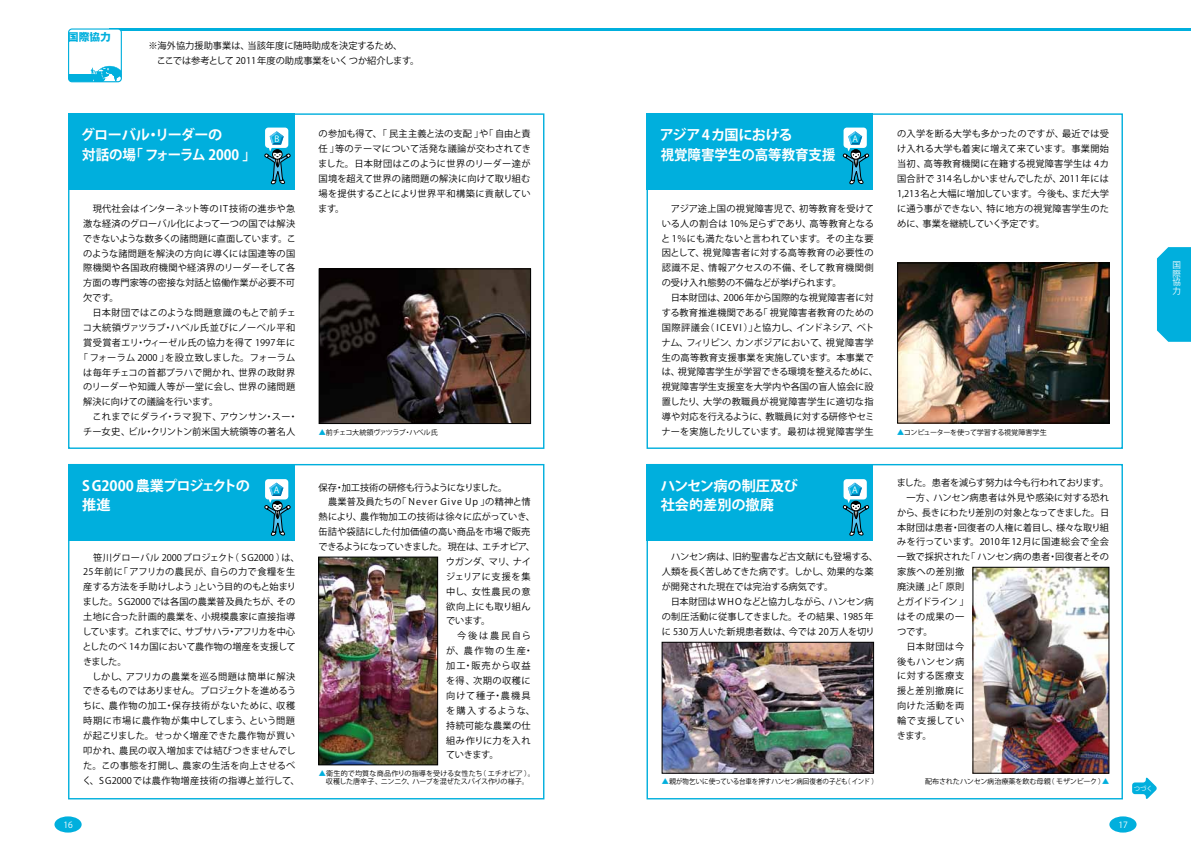
<style>
.page{position:relative;width:1191px;height:842px;background:#fff}
.page>*{position:absolute;margin:0;border:0;box-sizing:border-box;transform-origin:0 0}
.t1{font:700 14.2px/19.8px "Koz Go Pro";letter-spacing:-.01em;color:#fff}
.t2{font:700 14.2px/19.8px "Koz Go Pro";letter-spacing:-.03em;color:#fff}
.t3{font:700 14.2px/19.8px "Koz Go Pro";letter-spacing:-.05em;color:#fff}
.t4{font:700 10.8px "Gothic MB101 Pro";color:#00afdd}
.t5{font:9.2px/14.9px "Koz Go Pro";letter-spacing:.01em;color:#000}
.t6{font:9.2px "Koz Go Pro";letter-spacing:.035em;color:#000}
.t7{font:9.2px "Koz Go Pro";letter-spacing:.03em;color:#000}
.t8{font:9.2px "Koz Go Pro";letter-spacing:-.05em;color:#000}
.t9{font:9.2px "Koz Go Pro";letter-spacing:-.01em;color:#000}
.t10{font:9.2px "Koz Go Pro";letter-spacing:.055em;color:#000}
.t11{font:9.2px "Koz Go Pro";letter-spacing:-.03em;color:#000}
.t12{font:9.2px "Koz Go Pro";letter-spacing:-.035em;color:#000}
.t13{font:9.2px "Koz Go Pro";letter-spacing:-.04em;color:#000}
.t14{font:9.2px "Koz Go Pro";letter-spacing:.05em;color:#000}
.t15{font:9.2px "Koz Go Pro";letter-spacing:.06em;color:#000}
.t16{font:9.2px "Koz Go Pro";letter-spacing:.08em;color:#000}
.t17{font:9.2px "Koz Go Pro";letter-spacing:.11em;color:#000}
.t18{font:9.2px "Koz Go Pro";letter-spacing:.045em;color:#000}
.t19{font:9.2px "Koz Go Pro";letter-spacing:.105em;color:#000}
.t20{font:9.2px "Koz Go Pro";letter-spacing:.07em;color:#000}
.t21{font:9.2px "Koz Go Pro";letter-spacing:.19em;color:#000}
.t22{font:9.2px "Koz Go Pro";letter-spacing:-.055em;color:#000}
.t23{font:9.2px "Koz Go Pro";letter-spacing:.065em;color:#000}
.t24{font:9.2px "Koz Go Pro";letter-spacing:.075em;color:#000}
.t25{font:8.5px/8.5px "Koz Go Pro";color:#fff;text-align:justify}
.t26{font:7.1px/8.5px "Koz Go Pro";letter-spacing:-.02em;color:#000}
.t27{font:6.4px "Koz Go Pro";color:#fff}
.s1{color:#00afdd}
</style>
<div class="page">
<div style="left:1109px;top:816px;width:27px;height:16px;background:#00afdd;border-radius:50%"></div>
<div style="left:54px;top:816px;width:28px;height:16px;background:#00afdd;border-radius:50%"></div>
<div style="left:1157px;top:247px;width:34px;height:95px;background:#00afdd"></div>
<hr style="left:109px;top:28px;width:1082px;height:3px;background:#00afdd">
<div style="left:69px;top:29px;width:52px;height:53px;background:#fff;border-radius:3px"></div>
<div style="left:69px;top:74px;width:52px;height:8px;background:#00afdd"></div>
<svg style="left:91px;top:66px;width:31px;height:16px"></svg>
<div style="left:68px;top:28px;width:54px;height:54px;border:1px solid #00afdd;border-radius:3px"></div>
<div style="left:68px;top:464px;width:227px;height:76px;background:#00afdd"></div>
<div style="left:68px;top:464px;width:476px;height:335px;border:1px solid #00afdd"></div>
<div style="left:646px;top:464px;width:227px;height:76px;background:#00afdd"></div>
<div style="left:646px;top:464px;width:477px;height:335px;border:1px solid #00afdd"></div>
<div style="left:68px;top:113px;width:227px;height:77px;background:#00afdd"></div>
<div style="left:68px;top:113px;width:476px;height:336px;border:1px solid #00afdd"></div>
<div style="left:646px;top:113px;width:227px;height:77px;background:#00afdd"></div>
<div style="left:646px;top:113px;width:477px;height:336px;border:1px solid #00afdd"></div>
<svg style="left:1132px;top:777px;width:25px;height:22px"></svg>
<svg style="left:264px;top:479px;width:27px;height:57px"></svg>
<svg style="left:842px;top:479px;width:27px;height:57px"></svg>
<svg style="left:264px;top:128px;width:27px;height:57px"></svg>
<svg style="left:842px;top:128px;width:27px;height:57px"></svg>
<img style="left:321px;top:271px;width:208px;height:151px">
<div style="left:319px;top:269px;width:212px;height:155px;border:1px solid #000"></div>
<img style="left:899px;top:265px;width:208px;height:156px">
<div style="left:897px;top:263px;width:212px;height:160px;border:1px solid #000"></div>
<img style="left:664px;top:644px;width:207px;height:127px">
<div style="left:662px;top:642px;width:211px;height:131px;border:1px solid #000"></div>
<img style="left:974px;top:569px;width:133px;height:202px">
<div style="left:972px;top:567px;width:137px;height:206px;border:1px solid #000"></div>
<img style="left:320px;top:559px;width:116px;height:204px">
<div style="left:318px;top:557px;width:120px;height:208px;border:1px solid #000"></div>
<p class="t4" style="left:68px;top:28px;width:45px">国際協力</p>
<p class="t5" style="left:148px;top:38px;width:272px">※海外協力援助事業は、当該年度に随時助成を決定するため、<br>　ここでは参考として 2011 年度の助成事業をいくつか紹介します。</p>
<h1 class="t2" style="left:82px;top:126px;width:175px;text-indent:-14px">　グローバル・リーダーの<br>対話の場「フォーラム 2000 」</h1>
<h1 class="t1" style="left:660px;top:126px;width:176px;text-indent:-14px">　アジア4カ国における<br>視覚障害学生の高等教育支援</h1>
<p class="t5" style="left:318px;top:127px;width:214px;text-align:justify">の参加も得て、「民主主義と法の支配」や「自由と責任」等のテーマについて活発な議論が交わされてきました。日本財団はこのように世界のリーダー達が国境を超えて世界の諸問題の解決に向けて取り組む場を提供することにより世界平和構築に貢献しています。</p>
<p class="t5" style="left:897px;top:127px;width:213px;text-align:justify">の入学を断る大学も多かったのですが、最近では受け入れる大学も着実に増えて来ています。事業開始当初、高等教育機関に在籍する視覚障害学生は 4カ国合計で 314 名しかいませんでしたが、2011 年には1,213 名と大幅に増加しています。今後も、まだ大学に通う事ができない、特に地方の視覚障害学生のために、事業を継続していく予定です。</p>
<p class="t25" style="left:274px;top:135px;width:6px">B</p>
<p class="t25" style="left:852px;top:135px;width:7px">A</p>
<p class="t5" style="left:661px;top:201px;width:219px">　アジア途上国の視覚障害児で、初等教育を受けている人の割合は 10% 足らずであり、高等教育となると 1％にも満たないと言われています。その主な要因として、視覚障害者に対する高等教育の必要性の認識不足、情報アクセスの不備、そして教育機関側の受け入れ態勢の不備などが挙げられます。<br>　日本財団は、2006 年から国際的な視覚障害者に対する教育推進機関である「視覚障害者教育のための国際評議会（ I C E V I ）」と協力し、インドネシア、ベトナム、フィリピン、カンボジアにおいて、視覚障害学生の高等教育支援事業を実施しています。本事業では、視覚障害学生が学習できる環境を整えるために、視覚障害学生支援室を大学内や各国の盲人協会に設置したり、大学の教職員が視覚障害学生に適切な指導や対応を行えるように、教職員に対する研修やセミナーを実施したりしています。最初は視覚障害学生</p>
<p class="t5" style="left:83px;top:201px;width:213px">　現代社会はインターネット等のIT技術の進歩や急</p>
<p class="t5" style="left:83px;top:216px;width:213px">激な経済のグローバル化によって一つの国では解決</p>
<p class="t11" style="left:83px;top:232px;width:215px">できないような数多くの諸問題に直面しています。こ</p>
<p class="t7" style="left:83px;top:247px;width:213px">のような諸問題を解決の方向に導くには国連等の国</p>
<p class="t5" style="left:83px;top:261px;width:213px">際機関や各国政府機関や経済界のリーダーそして各</p>
<p class="t5" style="left:83px;top:276px;width:213px">方面の専門家等の密接な対話と協働作業が必要不可</p>
<p class="t5" style="left:83px;top:291px;width:37px">欠です。</p>
<p class="t5" style="left:83px;top:305px;width:214px">　日本財団ではこのような問題意識のもとで前チェ</p>
<p class="t10" style="left:83px;top:322px;width:214px">コ大統領ヴァツラブ・ハベル氏並びにノーベル平和</p>
<p class="t5" style="left:83px;top:335px;width:213px">賞受賞者エリ・ウィーゼル氏の協力を得て 1997年に</p>
<p class="t5" style="left:79px;top:350px;width:218px">「フォーラム 2000 」を設立致しました。フォーラム</p>
<p class="t7" style="left:83px;top:366px;width:213px">は毎年チェコの首都プラハで開かれ、世界の政財界</p>
<p class="t6" style="left:83px;top:381px;width:213px">のリーダーや知識人等が一堂に会し、世界の諸問題</p>
<p class="t9" style="left:83px;top:396px;width:137px">解決に向けての議論を行います。</p>
<p class="t6" style="left:83px;top:411px;width:216px">　これまでにダライ・ラマ猊下、アウンサン・スー・</p>
<p class="t5" style="left:83px;top:424px;width:214px">チー女史、ビル・クリントン前米国大統領等の著名人</p>
<p class="t26" style="left:319px;top:429px;width:120px"><span class="s1">▲</span>前チェコ大統領ヴァツラブ・ハベル氏</p>
<p class="t26" style="left:897px;top:429px;width:151px"><span class="s1">▲</span>コンピューターを使って学習する視覚障害学生</p>
<p class="t12" style="left:896px;top:477px;width:214px">ました。患者を減らす努力は今も行われております。</p>
<p class="t5" style="left:897px;top:490px;width:213px">　一方、ハンセン病患者は外見や感染に対する恐れ</p>
<p class="t8" style="left:897px;top:506px;width:214px">から、長きにわたり差別の対象となってきました。日</p>
<p class="t5" style="left:897px;top:520px;width:213px">本財団は患者・回復者の人権に着目し、様々な取り組</p>
<p class="t6" style="left:897px;top:536px;width:213px">みを行っています。2010年12月に国連総会で全会</p>
<p class="t9" style="left:897px;top:551px;width:213px">一致で採択された「ハンセン病の患者・回復者とその</p>
<p class="t14" style="left:897px;top:566px;width:69px">家族への差別撤</p>
<p class="t5" style="left:897px;top:579px;width:69px">廃決議」と「原則</p>
<p class="t22" style="left:896px;top:596px;width:74px">とガイドライン」</p>
<p class="t10" style="left:897px;top:610px;width:69px">はその成果の一</p>
<p class="t5" style="left:897px;top:624px;width:37px">つです。</p>
<p class="t5" style="left:906px;top:639px;width:59px">日本財団は今</p>
<p class="t14" style="left:897px;top:655px;width:69px">後もハンセン病</p>
<p class="t23" style="left:897px;top:670px;width:69px">に対する医療支</p>
<p class="t24" style="left:897px;top:685px;width:69px">援と差別撤廃に</p>
<p class="t14" style="left:897px;top:700px;width:69px">向けた活動を両</p>
<p class="t15" style="left:897px;top:715px;width:69px">輪で支援してい</p>
<p class="t5" style="left:897px;top:728px;width:36px">きます。</p>
<h1 class="t3" style="left:68px;top:476px;width:183px">　S G2000 農業プロジェクトの　推進</h1>
<h1 class="t1" style="left:646px;top:476px;width:153px">　ハンセン病の制圧及び　社会的差別の撤廃</h1>
<p class="t13" style="left:319px;top:481px;width:190px">保存・加工技術の研修も行うようになりました。</p>
<p class="t5" style="left:319px;top:495px;width:213px">　農業普及員たちの「 Never Give Up 」の精神と情</p>
<p class="t5" style="left:319px;top:510px;width:218px">熱により、農作物加工の技術は徐々に広がっていき、</p>
<p class="t5" style="left:319px;top:525px;width:213px">缶詰や袋詰にした付加価値の高い商品を市場で販売</p>
<p class="t8" style="left:318px;top:541px;width:218px">できるようになっていきました。現在は、エチオピア、</p>
<p class="t5" style="left:446px;top:554px;width:87px">ウガンダ、マリ、ナイ</p>
<p class="t15" style="left:446px;top:570px;width:86px">ジェリアに支援を集</p>
<p class="t16" style="left:446px;top:585px;width:86px">中し、女性農民の意</p>
<p class="t7" style="left:446px;top:600px;width:86px">欲向上にも取り組ん</p>
<p class="t5" style="left:446px;top:614px;width:46px">でいます。</p>
<p class="t21" style="left:446px;top:630px;width:86px">　今後は農民自ら</p>
<p class="t5" style="left:446px;top:644px;width:88px">が、農作物の生産・</p>
<p class="t17" style="left:446px;top:660px;width:86px">加工・販売から収益</p>
<p class="t18" style="left:446px;top:675px;width:86px">を得、次期の収穫に</p>
<p class="t19" style="left:446px;top:689px;width:86px">向けて種子・農機具</p>
<p class="t20" style="left:446px;top:704px;width:90px">を購入するような、</p>
<p class="t5" style="left:446px;top:718px;width:86px">持続可能な農業の仕</p>
<p class="t6" style="left:446px;top:734px;width:86px">組み作りに力を入れ</p>
<p class="t5" style="left:446px;top:748px;width:54px">ていきます。</p>
<p class="t25" style="left:274px;top:486px;width:7px">A</p>
<p class="t25" style="left:852px;top:486px;width:7px">A</p>
<p class="t5" style="left:82px;top:550px;width:219px">　笹川グローバル 2000プロジェクト（ S G2000 ）は、<br>25年前に「アフリカの農民が、自らの力で食糧を生産する方法を手助けしよう」という目的のもと始まりました。S G2000では各国の農業普及員たちが、その土地に合った計画的農業を、小規模農家に直接指導しています。これまでに、サブサハラ・アフリカを中心としたのべ 14カ国において農作物の増産を支援してきました。<br>　しかし、アフリカの農業を巡る問題は簡単に解決できるものではありません。プロジェクトを進めるうちに、農作物の加工・保存技術がないために、収穫時期に市場に農作物が集中してしまう、という問題が起こりました。せっかく増産できた農作物が買い叩かれ、農民の収入増加までは結びつきませんでした。この事態を打開し、農家の生活を向上させるべく、SG2000では農作物増産技術の指導と並行して、</p>
<p class="t5" style="left:661px;top:550px;width:218px">　ハンセン病は、旧約聖書など古文献にも登場する、人類を長く苦しめてきた病です。しかし、効果的な薬が開発された現在では完治する病気です。<br>　日本財団は W H O などと協力しながら、ハンセン病の制圧活動に従事してきました。その結果、1985 年に 530 万人いた新規患者数は、今では 20 万人を切り</p>
<p class="t26" style="left:319px;top:769px;width:218px"><span class="s1">▲</span>衛生的で均質な商品作りの指導を受ける女性たち（エチオピア）。　収穫した唐辛子、ニンニク、ハーブを混ぜたスパイス作りの様子。</p>
<p class="t26" style="left:925px;top:777px;width:185px">配布されたハンセン病治療薬を飲む母親（モザンビーク）<span class="s1">▲</span></p>
<p class="t26" style="left:662px;top:777px;width:217px"><span class="s1">▲</span>親が物乞いに使っている台車を押すハンセン病回復者の子ども（インド）</p>
<p class="t27" style="left:1133px;top:784px;width:21px">つづく</p>
<p class="t25" style="left:63px;top:820px;width:11px">16</p>
<p class="t25" style="left:1118px;top:820px;width:11px">17</p>
<p class="t25" style="left:1172px;top:261px;width:10px">国際協力</p>
</div>
